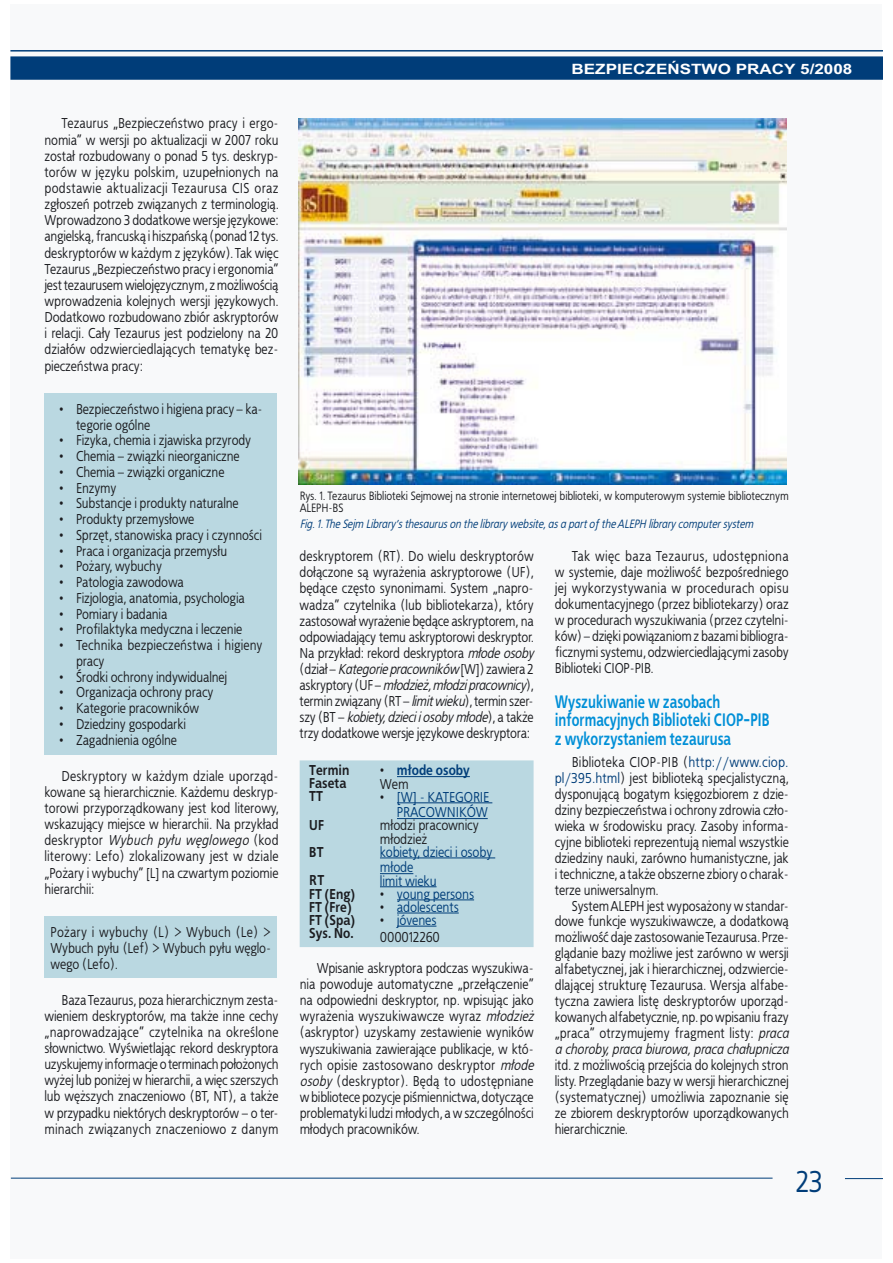
<style>
.page{position:relative;width:893px;height:1263px;background:#fff}
.page>*{position:absolute;margin:0;border:0;box-sizing:border-box;transform-origin:0 0}
.t1{font:30px "EFN Bureau";color:#003d79}
.t2{font:700 18px/18.1px "EFN Bureau";color:#008fd7;scale:.85 1}
.t3{font:14.25px/16.2px "EFN Bureau";color:#1b1c20;text-align:justify}
.t4{font:14.25px/15.8px "EFN Bureau";color:#003d79;text-align:right}
.t5{font:700 14.25px "EFN Bureau";color:#1b1c20}
.t6{font:700 14.25px "Arial";color:#fff;scale:1.2 1}
.t7{font:700 14.25px "EFN Bureau";color:#003d79}
.t8{font:12px/12px "EFN Bureau";color:#1b1c20}
.t9{font:italic 12px "EFN Bureau";color:#003d79}
.s1{font-style:italic}
.s2{font-weight:400;color:#1b1c20}
.s3{color:#1b1c20}
.s4{color:#003d79}
</style>
<div class="page">
<div style="left:10px;top:4px;width:872px;height:1255px;background:#f8f9fa"></div>
<div style="left:45px;top:393px;width:232px;height:361px;background:#bad8e1"></div>
<div style="left:45px;top:916px;width:232px;height:62px;background:#bad8e1"></div>
<div style="left:300px;top:760px;width:233px;height:187px;background:#bad8e1"></div>
<hr style="left:397px;top:776px;width:73px;height:1px;background:#003d79">
<hr style="left:397px;top:802px;width:95px;height:1px;background:#003d79">
<hr style="left:397px;top:818px;width:91px;height:1px;background:#003d79">
<hr style="left:380px;top:858px;width:115px;height:1px;background:#003d79">
<hr style="left:380px;top:873px;width:33px;height:1px;background:#003d79">
<hr style="left:380px;top:886px;width:56px;height:1px;background:#003d79">
<hr style="left:397px;top:900px;width:77px;height:1px;background:#003d79">
<hr style="left:397px;top:913px;width:62px;height:1px;background:#003d79">
<hr style="left:397px;top:926px;width:39px;height:1px;background:#003d79">
<img style="left:299px;top:118px;width:488px;height:366px">
<hr style="left:11px;top:1178px;width:761px;height:1px;background:#003d79">
<hr style="left:845px;top:1178px;width:37px;height:1px;background:#003d79">
<svg style="left:10px;top:50px;width:872px;height:30px;background:#2a5d8f"></svg>
<p class="t3" style="left:45px;top:116px;width:236px;text-indent:17px">Tezaurus „Bezpieczeñstwo pracy i ergo&shy;nomia” w wersji po aktualizacji w 2007 roku zosta³ rozbudowany o ponad 5 tys. deskryp&shy;torów w jêzyku polskim, uzupe³nionych na podstawie aktualizacji Tezaurusa CIS oraz zg³oszeñ potrzeb zwi¹zanych z terminologi¹.<br>Wprowadzono 3 dodatkowe wersje jêzykowe: angielsk¹, francusk¹ i hiszpañsk¹ (ponad 12 tys. deskryptorów w ka¿dym z jêzyków). Tak wiêc Tezaurus „Bezpieczeñstwo pracy i ergonomia” jest tezaurusem wielojêzycznym, z mo¿liwości¹ wprowadzenia kolejnych wersji jêzykowych.<br>Dodatkowo rozbudowano zbiór askryptorów i relacji. Ca³y Tezaurus jest podzielony na 20 dzia³ów odzwierciedlaj¹cych tematykê bez&shy;pieczeñstwa pracy:</p>
<p class="t3" style="left:76px;top:402px;width:188px;line-height:15.8px;text-indent:-17px">• Bezpieczeñstwo i higiena pracy – ka&shy;tegorie ogólne</p>
<p class="t3" style="left:59px;top:433px;width:193px">• Fizyka, chemia i zjawiska przyrody</p>
<p class="t3" style="left:59px;top:449px;width:182px">• Chemia – zwi¹zki nieorganiczne</p>
<p class="t3" style="left:59px;top:465px;width:167px">• Chemia – zwi¹zki organiczne</p>
<p class="t3" style="left:59px;top:481px;width:59px">• Enzymy</p>
<p class="t3" style="left:59px;top:496px;width:181px">• Substancje i produkty naturalne</p>
<p class="t3" style="left:59px;top:512px;width:137px">• Produkty przemys³owe</p>
<p class="t3" style="left:59px;top:528px;width:204px">• Sprzêt, stanowiska pracy i czynności</p>
<p class="t3" style="left:59px;top:544px;width:169px">• Praca i organizacja przemys³u</p>
<p class="t3" style="left:59px;top:559px;width:104px">• Po¿ary, wybuchy</p>
<p class="t3" style="left:59px;top:575px;width:126px">• Patologia zawodowa</p>
<p class="t3" style="left:59px;top:591px;width:187px">• Fizjologia, anatomia, psychologia</p>
<p class="t3" style="left:59px;top:607px;width:110px">• Pomiary i badania</p>
<p class="t3" style="left:59px;top:622px;width:185px">• Profilaktyka medyczna i leczenie</p>
<p class="t3" style="left:76px;top:638px;width:188px;line-height:15.8px;text-indent:-17px">• Technika bezpieczeñstwa i higieny pracy</p>
<p class="t3" style="left:59px;top:670px;width:170px">• Środki ochrony indywidualnej</p>
<p class="t3" style="left:59px;top:685px;width:156px">• Organizacja ochrony pracy</p>
<p class="t3" style="left:59px;top:701px;width:141px">• Kategorie pracowników</p>
<p class="t3" style="left:59px;top:717px;width:128px">• Dziedziny gospodarki</p>
<p class="t3" style="left:59px;top:733px;width:119px">• Zagadnienia ogólne</p>
<p class="t3" style="left:45px;top:769px;width:236px;text-indent:17px">Deskryptory w ka¿dym dziale uporz¹d&shy;kowane s¹ hierarchicznie. Ka¿demu deskryp&shy;torowi przyporz¹dkowany jest kod literowy, wskazuj¹cy miejsce w hierarchii. Na przyk³ad deskryptor <span class="s1">Wybuch py³u wêglowego</span> (kod literowy: Lefo) zlokalizowany jest w dziale „Po¿ary i wybuchy” [L] na czwartym poziomie hierarchii:</p>
<p class="t3" style="left:51px;top:925px;width:222px;line-height:15.8px">Po¿ary i wybuchy (L) &gt; Wybuch (Le) &gt; Wybuch py³u (Lef) &gt; Wybuch py³u wêglo&shy;wego (Lefo).</p>
<p class="t3" style="left:45px;top:993px;width:235px;text-indent:17px">Baza Tezaurus, poza hierarchicznym zesta&shy;wieniem deskryptorów, ma tak¿e inne cechy „naprowadzaj¹ce” czytelnika na określone s³ownictwo. Wyświetlaj¹c rekord deskryptora uzyskujemy informacje o terminach po³o¿onych wy¿ej lub poni¿ej w hierarchii, a wiêc szerszych lub wê¿szych znaczeniowo (BT, NT), a tak¿e w przypadku niektórych deskryptorów – o ter&shy;minach zwi¹zanych znaczeniowo z danym</p>
<p class="t6" style="left:571px;top:61px;width:236px">BEZPIECZEŃSTWO PRA CY 5/2008</p>
<p class="t8" style="left:300px;top:491px;width:490px">Rys. 1. Tezaurus Biblioteki Sejmowej na stronie internetowej biblioteki, w komputerowym systemie bibliotecznym<br>ALEPH-BS</p>
<p class="t9" style="left:300px;top:519px;width:455px">Fig. 1. The Sejm Library’s thesaurus on the library website, as a part of the ALEPH library computer system</p>
<p class="t3" style="left:300px;top:549px;width:236px">deskryptorem (RT). Do wielu deskryptorów do³¹czone s¹ wyra¿enia askryptorowe (UF), bêd¹ce czêsto synonimami. System „napro&shy;wadza” czytelnika (lub bibliotekarza), który zastosowa³ wyra¿enie bêd¹ce askryptorem, na odpowiadaj¹cy temu askryptorowi deskryptor.<br>Na przyk³ad: rekord deskryptora <span class="s1">m³ode osoby </span>(dzia³ – <span class="s1">Kategorie pracowników</span> [W]) zawiera 2 askryptory (UF – <span class="s1">m³odzie¿, m³odzi pracownicy</span>), termin zwi¹zany (RT – <span class="s1">limit wieku</span>), termin szer&shy;szy (BT – <span class="s1">kobiety, dzieci i osoby m³ode</span>), a tak¿e trzy dodatkowe wersje jêzykowe deskryptora:</p>
<p class="t5" style="left:309px;top:765px;width:42px">Termin</p>
<p class="t7" style="left:380px;top:765px;width:91px"><span class="s2">•</span> m³ode osoby</p>
<p class="t5" style="left:309px;top:778px;width:39px">Faseta</p>
<p class="t3" style="left:380px;top:777px;width:30px">Wem</p>
<p class="t5" style="left:309px;top:791px;width:15px">TT</p>
<p class="t4" style="left:380px;top:790px;width:111px"><span class="s3">•</span> [W] - KATEGORIE<br>PRACOWNIKÓW</p>
<p class="t5" style="left:309px;top:820px;width:16px">UF</p>
<p class="t3" style="left:380px;top:820px;width:100px;line-height:13px">m³odzi pracownicy m³odzie¿</p>
<p class="t5" style="left:309px;top:846px;width:16px">BT</p>
<p class="t4" style="left:380px;top:845px;width:114px;text-align:left">kobiety, dzieci i osoby m³ode</p>
<p class="t5" style="left:309px;top:875px;width:16px">RT</p>
<p class="t4" style="left:380px;top:874px;width:58px">limit wieku</p>
<p class="t5" style="left:309px;top:888px;width:47px">FT (Eng)</p>
<p class="t4" style="left:380px;top:887px;width:96px"><span class="s3">•</span> young persons</p>
<p class="t5" style="left:309px;top:901px;width:44px">FT (Fre)</p>
<p class="t4" style="left:380px;top:900px;width:80px"><span class="s3">•</span> adolescents</p>
<p class="t5" style="left:309px;top:914px;width:47px">FT (Spa)</p>
<p class="t4" style="left:380px;top:913px;width:58px"><span class="s3">•</span> jóvenes</p>
<p class="t5" style="left:309px;top:927px;width:46px">Sys. No.</p>
<p class="t3" style="left:317px;top:923px;width:218px;line-height:31.2px;text-indent:63px">000012260<br>Wpisanie askryptora podczas wyszukiwa-</p>
<p class="t3" style="left:300px;top:977px;width:235px">nia powoduje automatyczne „prze³¹czenie” na odpowiedni deskryptor, np. wpisuj¹c jako wyra¿enia wyszukiwawcze wyraz <span class="s1">m³odzie¿ </span>(askryptor) uzyskamy zestawienie wyników wyszukiwania zawieraj¹ce publikacje, w któ&shy;rych opisie zastosowano deskryptor <span class="s1">m³ode osoby</span> (deskryptor). Bêd¹ to udostêpniane w bibliotece pozycje piśmiennictwa, dotycz¹ce problematyki ludzi m³odych, a w szczególności m³odych pracowników.</p>
<p class="t3" style="left:555px;top:550px;width:235px;text-indent:17px">Tak wiêc baza Tezaurus, udostêpniona w systemie, daje mo¿liwośæ bezpośredniego jej wykorzystywania w procedurach opisu dokumentacyjnego (przez bibliotekarzy) oraz w procedurach wyszukiwania (przez czytelni&shy;ków) – dziêki powi¹zaniom z bazami bibliogra&shy;ficznymi systemu, odzwierciedlaj¹cymi zasoby Biblioteki CIOP-PIB.</p>
<p class="t2" style="left:555px;top:694px;width:255px">Wyszukiwanie w zasobach informacyjnych Biblioteki CIOP-PIB z wykorzystaniem tezaurusa</p>
<p class="t3" style="left:555px;top:755px;width:236px;text-indent:17px">Biblioteka CIOP-PIB (<span class="s4">http://www.ciop. pl/395.html</span>) jest bibliotek¹ specjalistyczn¹, dysponuj¹c¹ bogatym ksiêgozbiorem z dzie&shy;dziny bezpieczeñstwa i ochrony zdrowia cz³o&shy;wieka w środowisku pracy. Zasoby informa&shy;cyjne biblioteki reprezentuj¹ niemal wszystkie dziedziny nauki, zarówno humanistyczne, jak i techniczne, a tak¿e obszerne zbiory o charak&shy;terze uniwersalnym.</p>
<p class="t3" style="left:555px;top:899px;width:235px;text-indent:17px">System ALEPH jest wyposa¿ony w standar&shy;dowe funkcje wyszukiwawcze, a dodatkow¹ mo¿liwośæ daje zastosowanie Tezaurusa. Prze&shy;gl¹danie bazy mo¿liwe jest zarówno w wersji alfabetycznej, jak i hierarchicznej, odzwiercie&shy;dlaj¹cej strukturê Tezaurusa. Wersja alfabe&shy;tyczna zawiera listê deskryptorów uporz¹d&shy;kowanych alfabetycznie, np. po wpisaniu frazy „praca” otrzymujemy fragment listy: <span class="s1">praca a choroby, praca biurowa, praca cha³upnicza</span></p>
<p class="t3" style="left:555px;top:1058px;width:235px">itd. z mo¿liwości¹ przejścia do kolejnych stron listy. Przegl¹danie bazy w wersji hierarchicznej (systematycznej) umo¿liwia zapoznanie siê ze zbiorem deskryptorów uporz¹dkowanych hierarchicznie.</p>
<h1 class="t1" style="left:795px;top:1169px;width:29px">23</h1>
</div>
